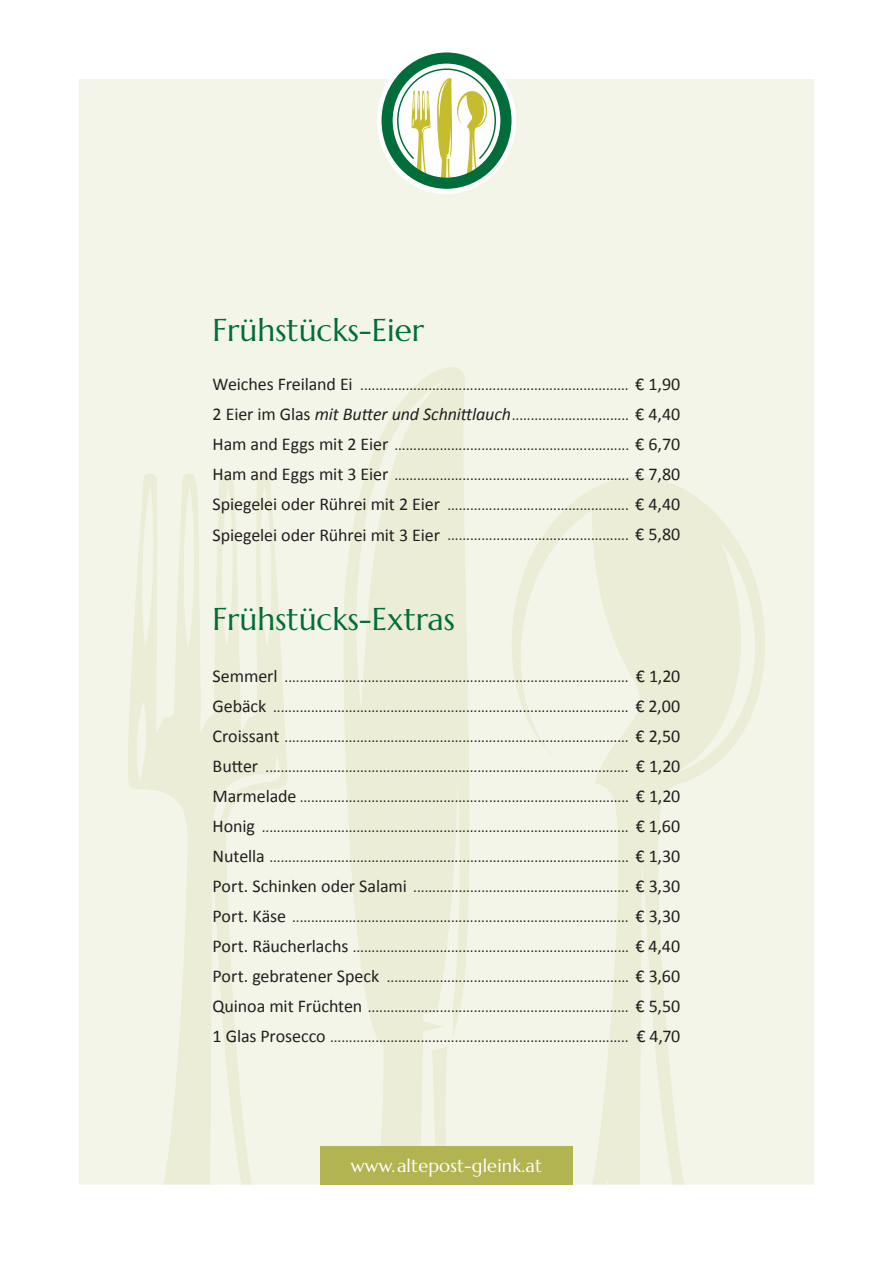
<style>
.page{position:relative;width:893px;height:1263px;background:#fff}
.page>*{position:absolute;margin:0;border:0;box-sizing:border-box;transform-origin:0 0}
.t1{font:31.5px "Marcellus";color:#006d3b}
.t2{font:18.15px "Marcellus";letter-spacing:.01em;color:#fff}
.t3{font:15px/30px "Calibri";color:#231f20;text-align:justify}
.s1{font-size:18px}
.s2{font-style:italic;font-size:18px}
</style>
<div class="page">
<div style="left:79px;top:79px;width:735px;height:1106px;background:#f4f5e9"></div>
<svg style="left:122px;top:367px;width:662px;height:818px;background:#f1f2e3"></svg>
<div style="left:320px;top:1146px;width:253px;height:39px;background:#b1b451"></div>
<svg style="left:377px;top:47px;width:139px;height:147px"></svg>
<svg style="left:396px;top:68px;width:101px;height:111px"></svg>
<div style="left:382px;top:52px;width:129px;height:137px;border:11px solid #006d3b;border-radius:50%"></div>
<h1 class="t1" style="left:213px;top:310px;width:213px">Frühstücks-Eier</h1>
<p class="t3" style="left:213px;top:370px;width:469px"><span class="s1">Weiches Freiland Ei</span> ....................................................................... <span class="s1">€ 1,90<br>2 Eier im Glas</span> <span class="s2">mit Butter und Schnittlauch</span> ............................... <span class="s1">€ 4,40<br>Ham and Eggs mit 2 Eier</span> .............................................................. <span class="s1">€ 6,70<br>Ham and Eggs mit 3 Eier</span> .............................................................. <span class="s1">€ 7,80<br>Spiegelei oder Rührei mit 2 Eier</span> ................................................ <span class="s1">€ 4,40<br>Spiegelei oder Rührei mit 3 Eier</span> ................................................ <span class="s1">€ 5,80</span></p>
<h1 class="t1" style="left:213px;top:599px;width:244px">Frühstücks-Extras</h1>
<p class="t3" style="left:213px;top:662px;width:469px"><span class="s1">Semmerl</span> ........................................................................................... <span class="s1">€ 1,20<br>Gebäck</span> .............................................................................................. <span class="s1">€ 2,00<br>Croissant</span> ........................................................................................... <span class="s1">€ 2,50<br>Butter</span> ................................................................................................ <span class="s1">€ 1,20<br>Marmelade</span> ....................................................................................... <span class="s1">€ 1,20<br>Honig</span> ................................................................................................. <span class="s1">€ 1,60<br>Nutella</span> ............................................................................................... <span class="s1">€ 1,30<br>Port. Schinken oder Salami</span> ......................................................... <span class="s1">€ 3,30<br>Port. Käse</span> ......................................................................................... <span class="s1">€ 3,30<br>Port. Räucherlachs</span> ......................................................................... <span class="s1">€ 4,40<br>Port. gebratener Speck</span> ................................................................ <span class="s1">€ 3,60<br>Quinoa mit Früchten</span> ..................................................................... <span class="s1">€ 5,50<br>1 Glas Prosecco</span> ............................................................................... <span class="s1">€ 4,70</span></p>
<p class="t2" style="left:351px;top:1154px;width:193px">www.altepost-gleink.at</p>
</div>
